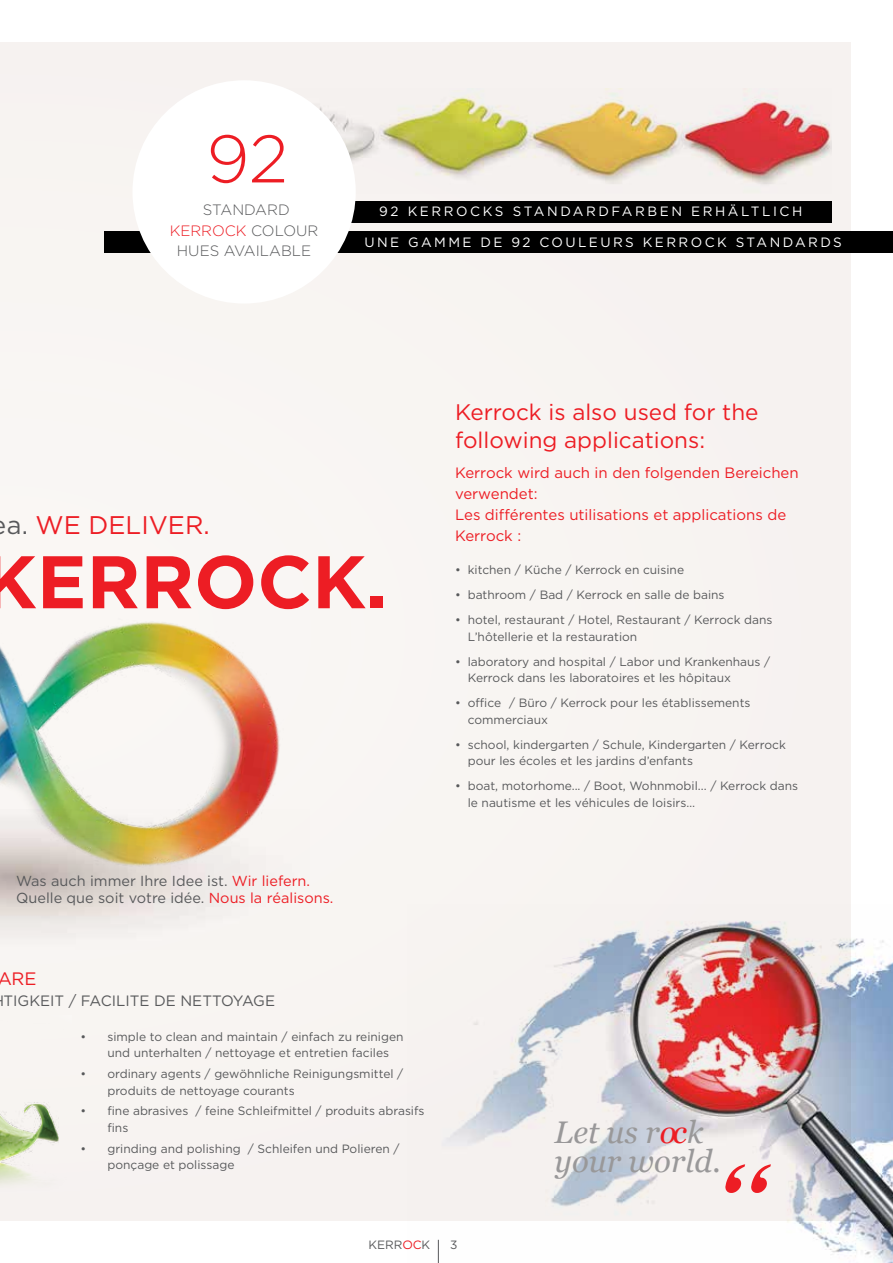
<style>
.page{position:relative;width:893px;height:1263px;background:#fff}
.page>*{position:absolute;margin:0;border:0;box-sizing:border-box;transform-origin:0 0}
.t1{font:700 74.25px "Gotham BU";color:#ed1d24}
.t2{font:300 67.05px "Gotham BU";color:#ed1d24}
.t3{font:italic 31.2px/29.2px "Georgia";color:#999899}
.t4{font:25.5px "Gotham BU";color:#ed1d24}
.t5{font:22.5px/28.5px "Gotham BU";color:#ed1d24}
.t6{font:18px "Gotham BU";color:#ed1d24}
.t7{font:15px/21px "Gotham BU";color:#ed1d24}
.t8{font:300 15px/20.4px "Gotham BU";color:#58595b;text-align:center}
.t9{font:15px "Gotham BU";color:#58595b}
.t10{font:14.55px/17.4px "Gotham BU";color:#58595b}
.t11{font:13.5px "Gotham BU";letter-spacing:.18em;color:#fff}
.t12{font:12px/16.5px "Gotham BU";color:#58595b}
.s1{color:#ed1d24}
.s2{color:#58595b}
</style>
<div class="page">
<div style="left:0;top:43px;width:850px;height:1177px;background:#f8f4f2"></div>
<img style="left:407px;top:904px;width:486px;height:359px">
<img style="left:319px;top:88px;width:513px;height:97px">
<img style="left:0;top:622px;width:280px;height:305px">
<div style="left:336px;top:201px;width:496px;height:21px;background:#000"></div>
<div style="left:104px;top:231px;width:789px;height:21px;background:#000"></div>
<svg style="left:725px;top:1164px;width:46px;height:29px"></svg>
<div style="left:132px;top:80px;width:224px;height:224px;background:#fff;border-radius:50%"></div>
<img style="left:0;top:1102px;width:59px;height:83px">
<h2 class="t2" style="left:206px;top:122px;width:83px">92</h2>
<p class="t8" style="left:170px;top:200px;width:150px">STANDARD<br><span class="s1">KERROCK</span> COLOUR<br>HUES AVAILABLE</p>
<p class="t11" style="left:379px;top:204px;width:424px">92 KERROCKS STANDARDFARBEN ERHÄLTLICH</p>
<p class="t11" style="left:364px;top:234px;width:479px">UNE GAMME DE 92 COULEURS KERROCK STANDARDS</p>
<h3 class="t4" style="left:7px;top:510px;width:204px"><span class="s2">a.</span> WE DELIVER.</h3>
<h1 class="t1" style="left:-17px;top:539px;width:406px">KERROCK.</h1>
<p class="t10" style="left:16px;top:872px;width:319px">Was auch immer Ihre Idee ist. <span class="s1">Wir liefern.<br></span>Quelle que soit votre idée. <span class="s1">Nous la réalisons.</span></p>
<h3 class="t6" style="left:-3px;top:969px;width:41px">ARE</h3>
<p class="t9" style="left:4px;top:992px;width:273px">TIGKEIT / FACILITE DE NETTOYAGE</p>
<p class="t12" style="left:107px;top:1028px;width:298px;text-indent:-27px">• simple to clean and maintain / einfach zu reinigen und unterhalten / nettoyage et entretien faciles</p>
<p class="t12" style="left:107px;top:1065px;width:297px;text-indent:-27px">• ordinary agents / gewöhnliche Reinigungsmittel / produits de nettoyage courants</p>
<p class="t12" style="left:107px;top:1102px;width:319px;text-indent:-27px">• fine abrasives / feine Schleifmittel / produits abrasifs fins</p>
<p class="t12" style="left:107px;top:1140px;width:294px;text-indent:-27px">• grinding and polishing / Schleifen und Polieren / ponçage et polissage</p>
<h3 class="t5" style="left:455px;top:397px;width:305px">Kerrock is also used for the following applications:</h3>
<p class="t7" style="left:455px;top:462px;width:345px">Kerrock wird auch in den folgenden Bereichen verwendet:<br>Les différentes utilisations et applications de<br>Kerrock :</p>
<p class="t12" style="left:455px;top:562px;width:231px">• kitchen / Küche / Kerrock en cuisine</p>
<p class="t12" style="left:455px;top:587px;width:271px">• bathroom / Bad / Kerrock en salle de bains</p>
<p class="t12" style="left:468px;top:612px;width:306px;text-indent:-13px">• hotel, restaurant / Hotel, Restaurant / Kerrock dans<br>L’hôtellerie et la restauration</p>
<p class="t12" style="left:468px;top:653px;width:304px;text-indent:-13px">• laboratory and hospital / Labor und Krankenhaus /<br>Kerrock dans les laboratoires et les hôpitaux</p>
<p class="t12" style="left:468px;top:695px;width:284px;text-indent:-13px">• office / Büro / Kerrock pour les établissements commerciaux</p>
<p class="t12" style="left:468px;top:736px;width:320px;text-indent:-13px">• school, kindergarten / Schule, Kindergarten / Kerrock pour les écoles et les jardins d’enfants</p>
<p class="t12" style="left:468px;top:778px;width:332px;text-indent:-13px">• boat, motorhome... / Boot, Wohnmobil... / Kerrock dans le nautisme et les véhicules de loisirs…</p>
<h3 class="t3" style="left:554px;top:1117px;width:168px">Let us r<span class="s1">oc</span>k your world.</h3>
<p class="t12" style="left:368px;top:1237px;width:63px">KERR<span class="s1">OC</span>K</p>
<p class="t12" style="left:450px;top:1237px;width:9px">3</p>
</div>
